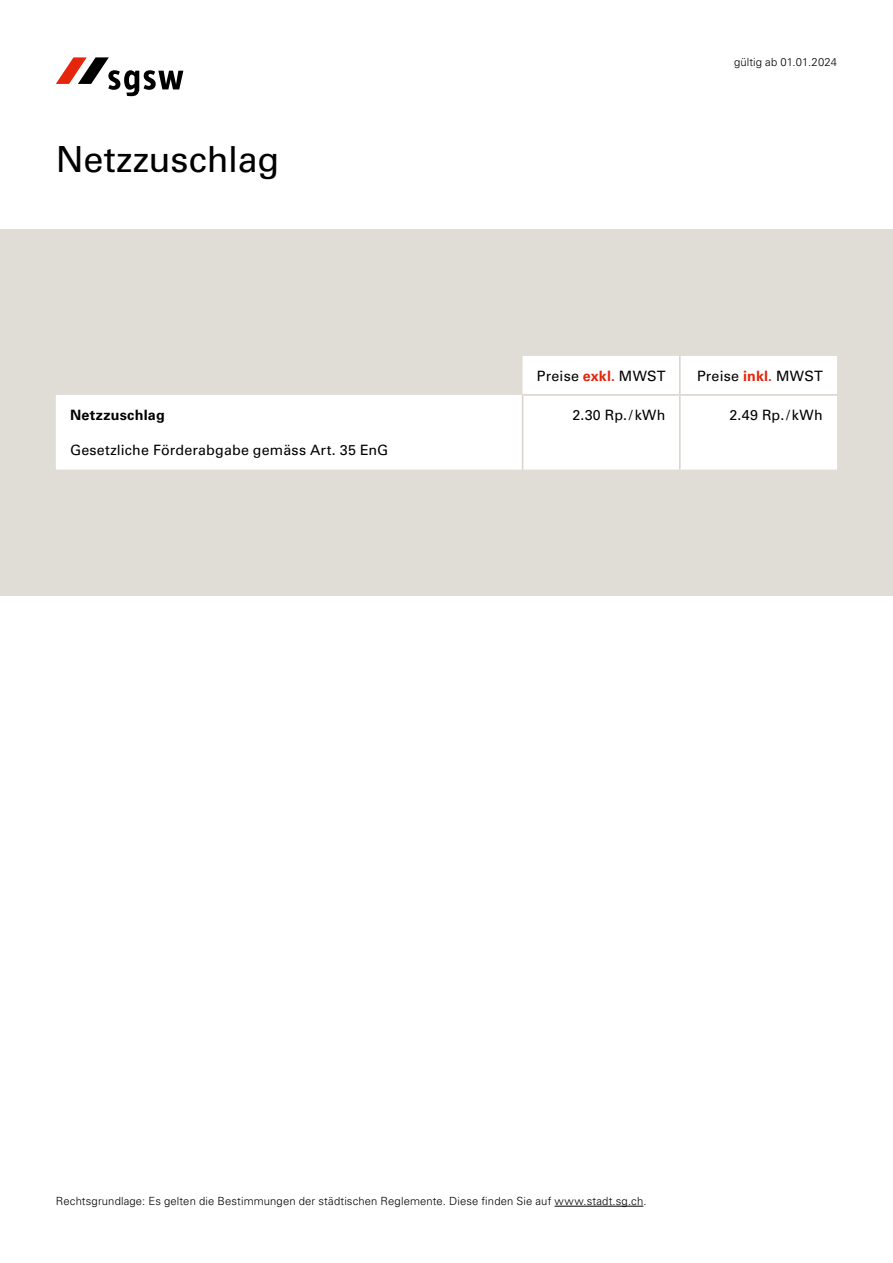
<style>
.page{position:relative;width:893px;height:1263px;background:#fff}
.page>*{position:absolute;margin:0;border:0;box-sizing:border-box;transform-origin:0 0}
.t1{font:36px "Univers LT Std";letter-spacing:-.005em;color:#000}
.t2{font:14.25px "Univers LT Std";letter-spacing:.015em;color:#000}
.t3{font:700 14.25px "Univers LT Std";letter-spacing:.02em;color:#000}
.t4{font:300 11.25px "Univers LT Std";letter-spacing:.01em;color:#000}
.s1{font-weight:700;color:#e6250d}
</style>
<div class="page">
<svg style="left:56px;top:57px;width:127px;height:39px"></svg>
<hr style="left:555px;top:1206px;width:88px;height:1px;background:#000">
<div style="left:0;top:230px;width:893px;height:366px;background:#dfddd6"></div>
<svg style="left:56px;top:356px;width:781px;height:114px;fill:#fff"></svg>
<hr style="left:522px;top:396px;width:1px;height:74px;background:#d7d2ca">
<hr style="left:679px;top:396px;width:2px;height:74px;background:#d7d2ca">
<hr style="left:679px;top:356px;width:2px;height:38px;background:#d7d2ca">
<hr style="left:522px;top:394px;width:158px;height:2px;background:#d7d2ca">
<hr style="left:680px;top:394px;width:157px;height:2px;background:#d7d2ca">
<h1 class="t1" style="left:56px;top:138px;width:225px">Netzzuschlag</h1>
<p class="t3" style="left:70px;top:406px;width:96px">Netzzuschlag</p>
<p class="t2" style="left:70px;top:442px;width:320px">Gesetzliche Förderabgabe gemäss Art. 35 EnG</p>
<p class="t4" style="left:734px;top:55px;width:105px">gültig ab 01.01.2024</p>
<p class="t2" style="left:537px;top:367px;width:130px">Preise <span class="s1">exkl.</span> MWST</p>
<p class="t2" style="left:697px;top:367px;width:127px">Preise <span class="s1">inkl.</span> MWST</p>
<p class="t2" style="left:572px;top:406px;width:95px">2.30 Rp./kWh</p>
<p class="t2" style="left:730px;top:406px;width:95px">2.49 Rp./kWh</p>
<p class="t4" style="left:56px;top:1194px;width:592px">Rechtsgrundlage: Es gelten die Bestimmungen der städtischen Reglemente. Diese finden Sie auf www.stadt.sg.ch.</p>
</div>
